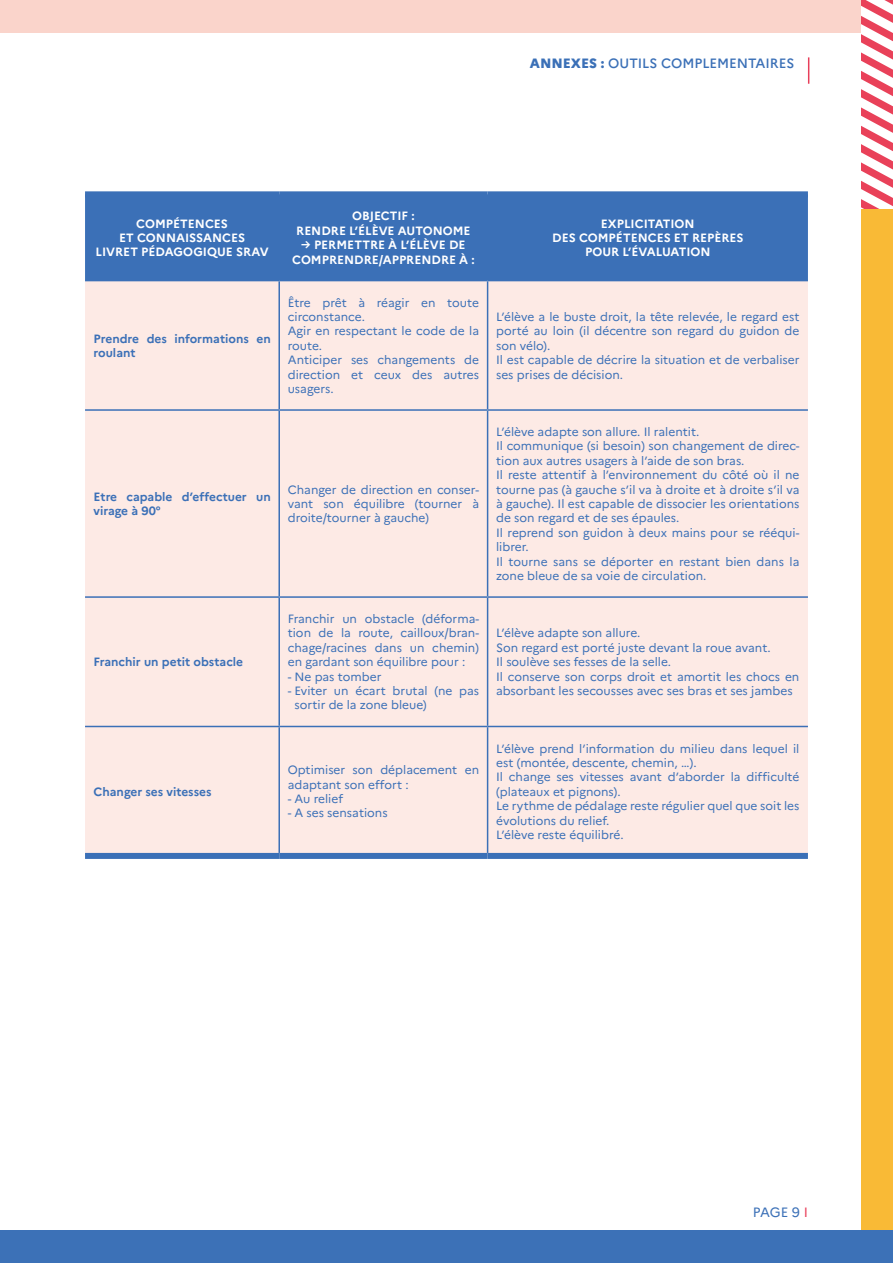
<style>
.page{position:relative;width:893px;height:1263px;background:#fff}
.page>*{position:absolute;margin:0;border:0;box-sizing:border-box;transform-origin:0 0}
.t1{font:500 13.5px "Marianne";letter-spacing:-.005em;color:#3b70b7}
.t2{font:13.5px "Marianne";color:#3b70b7}
.t3{font:12px/14.4px "Marianne";color:#3b70b7}
.t4{font:700 12px/14.4px "Marianne";color:#fff;text-align:center}
.t5{font:700 12px/14.4px "Marianne";color:#3b70b7}
.s1{font-weight:800}
.s2{color:#e83f5a}
</style>
<div class="page">
<svg style="left:861px;top:0;width:32px;height:209px"></svg>
<div style="left:861px;top:209px;width:32px;height:1041px;background:#f9ba36"></div>
<div style="left:0;top:1231px;width:893px;height:32px;background:#3c71b7"></div>
<div style="left:0;top:0;width:861px;height:32px;background:#fad4cb"></div>
<svg style="left:808px;top:57px;width:1px;height:27px"></svg>
<div style="left:85px;top:197px;width:723px;height:83px;background:#3b70b7"></div>
<div style="left:85px;top:281px;width:723px;height:572px;background:#fdeae5"></div>
<div style="left:85px;top:191px;width:194px;height:6px;background:#3b70b7"></div>
<hr style="left:278px;top:197px;width:2px;height:83px;background:#3b70b7">
<div style="left:279px;top:191px;width:209px;height:6px;background:#3b70b7"></div>
<hr style="left:487px;top:197px;width:1px;height:83px;background:#3b70b7">
<div style="left:488px;top:191px;width:320px;height:6px;background:#3b70b7"></div>
<hr style="left:85px;top:280px;width:194px;height:1px;background:#3b70b7">
<hr style="left:85px;top:409px;width:194px;height:2px;background:#3b70b7">
<hr style="left:85px;top:596px;width:194px;height:2px;background:#3b70b7">
<hr style="left:278px;top:281px;width:2px;height:128px;background:#3b70b7">
<hr style="left:278px;top:411px;width:2px;height:185px;background:#3b70b7">
<hr style="left:278px;top:598px;width:2px;height:128px;background:#3b70b7">
<hr style="left:279px;top:280px;width:209px;height:1px;background:#3b70b7">
<hr style="left:279px;top:409px;width:209px;height:2px;background:#3b70b7">
<hr style="left:279px;top:596px;width:209px;height:2px;background:#3b70b7">
<hr style="left:487px;top:281px;width:1px;height:128px;background:#3b70b7">
<hr style="left:487px;top:411px;width:1px;height:185px;background:#3b70b7">
<hr style="left:487px;top:598px;width:1px;height:128px;background:#3b70b7">
<hr style="left:488px;top:280px;width:320px;height:1px;background:#3b70b7">
<hr style="left:488px;top:409px;width:320px;height:2px;background:#3b70b7">
<hr style="left:488px;top:596px;width:320px;height:2px;background:#3b70b7">
<hr style="left:85px;top:726px;width:194px;height:1px;background:#3b70b7">
<div style="left:85px;top:853px;width:194px;height:6px;background:#3b70b7"></div>
<hr style="left:278px;top:727px;width:2px;height:126px;background:#3b70b7">
<hr style="left:279px;top:726px;width:209px;height:1px;background:#3b70b7">
<div style="left:279px;top:853px;width:209px;height:6px;background:#3b70b7"></div>
<hr style="left:487px;top:727px;width:1px;height:126px;background:#3b70b7">
<hr style="left:488px;top:726px;width:320px;height:1px;background:#3b70b7">
<div style="left:488px;top:853px;width:320px;height:6px;background:#3b70b7"></div>
<p class="t1" style="left:530px;top:54px;width:266px"><span class="s1">ANNEXES :</span> OUTILS COMPLEMENTAIRES</p>
<p class="t4" style="left:95px;top:216px;width:175px">COMPÉTENCES<br>ET CONNAISSANCES<br>LIVRET PÉDAGOGIQUE SRAV</p>
<p class="t4" style="left:296px;top:209px;width:176px">OBJECTIF :<br>RENDRE L’ÉLÈVE AUTONOME</p>
<p class="t4" style="left:292px;top:238px;width:184px">→ PERMETTRE À L’ÉLÈVE DE<br>COMPRENDRE/APPRENDRE À :</p>
<p class="t5" style="left:94px;top:331px;width:179px">Prendre des informations en roulant</p>
<p class="t3" style="left:288px;top:295px;width:193px">Être prêt à réagir en toute circonstance.<br>Agir en respectant le code de la route.<br>Anticiper ses changements de direction et ceux des autres usagers.</p>
<p class="t5" style="left:94px;top:489px;width:179px">Etre capable d’effectuer un virage à 90°</p>
<p class="t3" style="left:288px;top:482px;width:193px;text-align:justify">Changer de direction en conser&shy;vant son équilibre (tourner à droite/tourner à gauche)</p>
<p class="t5" style="left:94px;top:655px;width:151px">Franchir un petit obstacle</p>
<p class="t5" style="left:94px;top:784px;width:119px">Changer ses vitesses</p>
<p class="t3" style="left:288px;top:612px;width:193px;text-align:justify">Franchir un obstacle (déforma&shy;tion de la route, cailloux/bran&shy;chage/racines dans un chemin) en gardant son équilibre pour :</p>
<p class="t3" style="left:288px;top:669px;width:95px">- Ne pas tomber</p>
<p class="t3" style="left:294px;top:684px;width:186px;text-indent:-7px">- Eviter un écart brutal (ne pas sortir de la zone bleue)</p>
<p class="t3" style="left:288px;top:763px;width:193px">Optimiser son déplacement en adaptant son effort :</p>
<p class="t3" style="left:288px;top:791px;width:57px">- Au relief</p>
<p class="t3" style="left:288px;top:806px;width:101px">- A ses sensations</p>
<p class="t4" style="left:552px;top:216px;width:193px">EXPLICITATION<br>DES COMPÉTENCES ET REPÈRES<br>POUR L’ÉVALUATION</p>
<p class="t3" style="left:496px;top:309px;width:305px">L’élève a le buste droit, la tête relevée, le regard est porté au loin (il décentre son regard du guidon de son vélo).<br>Il est capable de décrire la situation et de verbaliser ses prises de décision.</p>
<p class="t3" style="left:496px;top:424px;width:305px">L’élève adapte son allure. Il ralentit.<br>Il communique (si besoin) son changement de direc&shy;tion aux autres usagers à l’aide de son bras.<br>Il reste attentif à l’environnement du côté où il ne tourne pas (à gauche s’il va à droite et à droite s’il va à gauche). Il est capable de dissocier les orientations de son regard et de ses épaules.<br>Il reprend son guidon à deux mains pour se rééqui&shy;librer.<br>Il tourne sans se déporter en restant bien dans la zone bleue de sa voie de circulation.</p>
<p class="t3" style="left:496px;top:626px;width:305px">L’élève adapte son allure.<br>Son regard est porté juste devant la roue avant.<br>Il soulève ses fesses de la selle.<br>Il conserve son corps droit et amortit les chocs en absorbant les secousses avec ses bras et ses jambes</p>
<p class="t3" style="left:496px;top:741px;width:305px">L’élève prend l’information du milieu dans lequel il est (montée, descente, chemin, …).<br>Il change ses vitesses avant d’aborder la difficulté (plateaux et pignons).<br>Le rythme de pédalage reste régulier quel que soit les évolutions du relief.<br>L’élève reste équilibré.</p>
<p class="t2" style="left:753px;top:1204px;width:56px">PAGE 9 <span class="s2">I</span></p>
</div>
